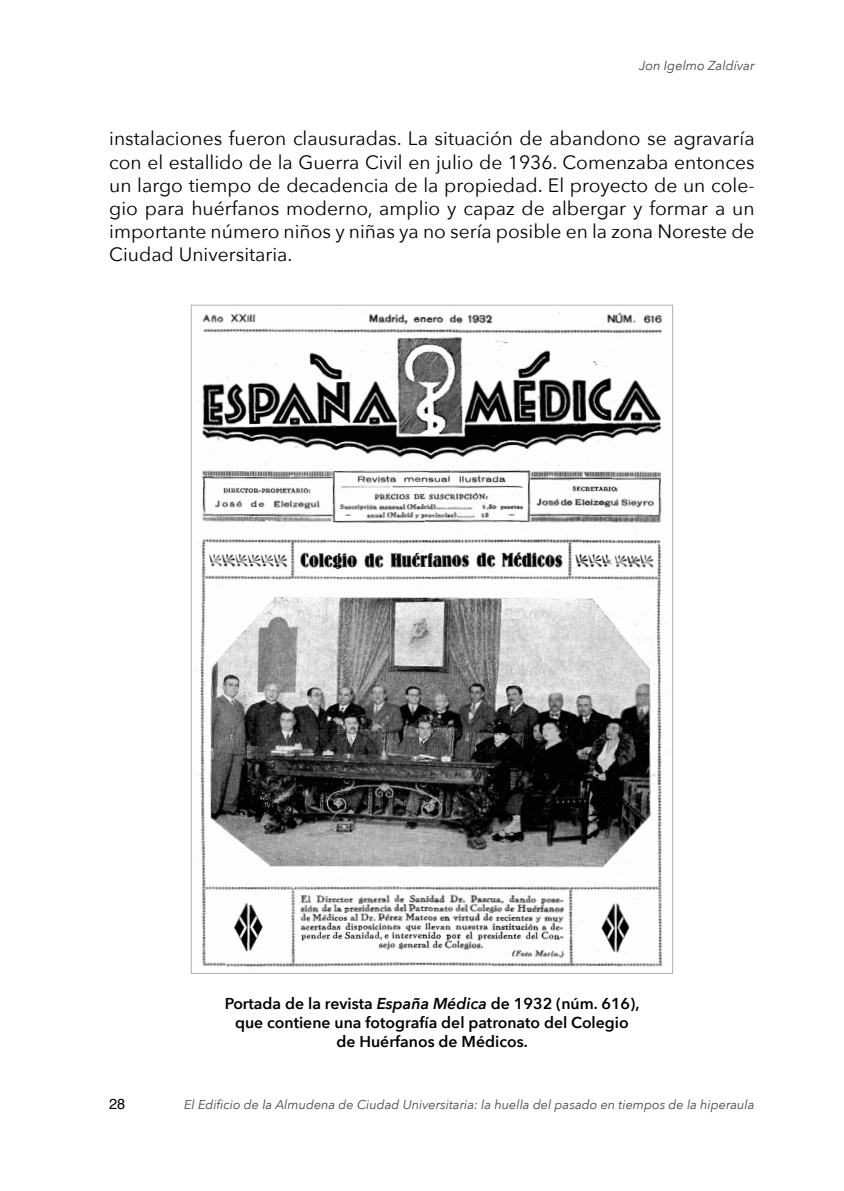
<style>
.page{position:relative;width:844px;height:1191px;background:#fff}
.page>*{position:absolute;margin:0;border:0;box-sizing:border-box;transform-origin:0 0}
.t1{font:19.25px/23.1px "Avenir Next";color:#000;text-align:justify}
.t2{font:600 15.75px/18.9px "Avenir Next";color:#000;text-align:center}
.t3{font:14.53px "Helvetica";color:#000}
.t4{font:italic 12.95px "Avenir Next";color:#474747}
.t5{font:italic 12.78px "Avenir Next";color:#474747}
.s1{font-style:italic}
</style>
<div class="page">
<img style="left:196px;top:308px;width:469px;height:663px">
<p class="t4" style="left:639px;top:54px;width:117px">Jon Igelmo Zaldívar</p>
<p class="t1" style="left:109px;top:126px;width:646px">instalaciones fueron clausuradas. La situación de abandono se agravaría con el estallido de la Guerra Civil en julio de 1936. Comenzaba entonces un largo tiempo de decadencia de la propiedad. El proyecto de un cole&shy;gio para huérfanos moderno, amplio y capaz de albergar y formar a un importante número niños y niñas ya no sería posible en la zona Noreste de Ciudad Universitaria.</p>
<p class="t3" style="left:109px;top:1092px;width:18px">28</p>
<p class="t2" style="left:225px;top:994px;width:416px">Portada de la revista <span class="s1">España Médica</span> de 1932 (núm. 616), que contiene una fotografía del patronato del Colegio de Huérfanos de Médicos.</p>
<p class="t5" style="left:184px;top:1094px;width:571px">El Edificio de la Almudena de Ciudad Universitaria: la huella del pasado en tiempos de la hiperaula</p>
</div>
